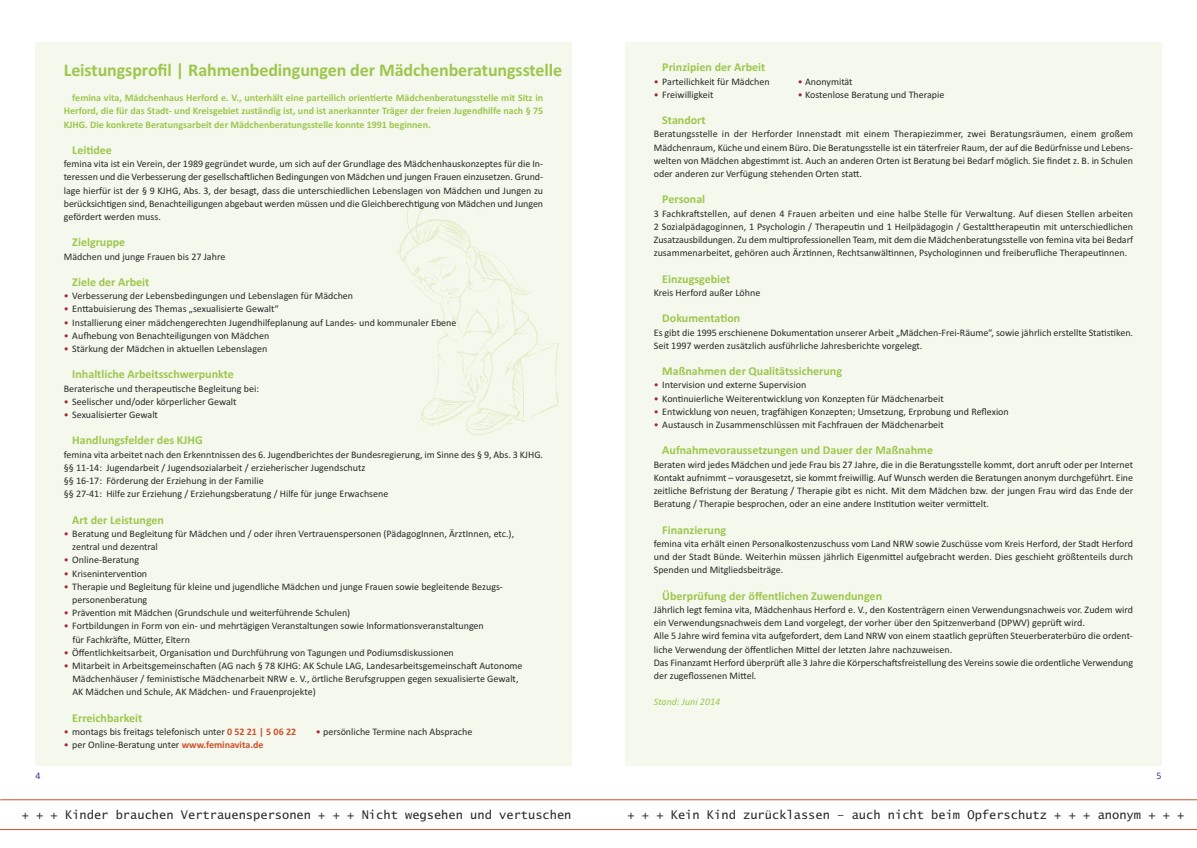
<style>
.page{position:relative;width:1197px;height:848px;background:#fff}
.page>*{position:absolute;margin:0;border:0;box-sizing:border-box;transform-origin:0 0}
.t1{font:700 18px "Calibri";letter-spacing:-.005em;color:#9dc64e}
.t2{font:700 12px "Calibri";color:#9dc64e}
.t3{font:12px "Lucida Sans Typewriter";color:#272627}
.t4{font:10px/13.2px "Calibri";color:#272627}
.t5{font:700 10px/13.2px "Calibri";color:#9dc64e;text-align:justify}
.t6{font:italic 10px "Calibri";color:#9dc64e}
.t7{font:10px "Calibri";color:#52318d}
.s1{color:#a52634}
.s2{font-weight:700;color:#d14e2b}
</style>
<div class="page">
<div style="left:625px;top:43px;width:536px;height:722px;background:#f5f9ed"></div>
<hr style="left:0;top:799px;width:1196px;height:1px;background:#d14e2b">
<hr style="left:0;top:829px;width:1196px;height:1px;background:#d14e2b">
<div style="left:35px;top:43px;width:536px;height:722px;background:#f5f9ed"></div>
<img style="left:397px;top:174px;width:175px;height:272px">
<h1 class="t1" style="left:64px;top:59px;width:500px">Leistungsprofil | Rahmenbedingungen der Mädchenberatungsstelle</h1>
<p class="t5" style="left:64px;top:91px;width:481px;text-indent:9px">femina vita, Mädchenhaus Herford e. V., unterhält eine parteilich orientierte Mädchenberatungsstelle mit Sitz in Herford, die für das Stadt- und Kreisgebiet zuständig ist, und ist anerkannter Träger der freien Jugendhilfe nach § 75<br>KJHG. Die konkrete Beratungsarbeit der Mädchenberatungsstelle konnte 1991 beginnen.</p>
<p class="t2" style="left:72px;top:143px;width:41px">Leitidee</p>
<p class="t4" style="left:64px;top:157px;width:481px;text-align:justify">femina vita ist ein Verein, der 1989 gegründet wurde, um sich auf der Grundlage des Mädchenhauskonzeptes für die In&shy;teressen und die Verbesserung der gesellschaftlichen Bedingungen von Mädchen und jungen Frauen einzusetzen. Grund&shy;lage hierfür ist der § 9 KJHG, Abs. 3, der besagt, dass die unterschiedlichen Lebenslagen von Mädchen und Jungen zu berücksichtigen sind, Benachteiligungen abgebaut werden müssen und die Gleichberechtigung von Mädchen und Jungen gefördert werden muss.</p>
<p class="t2" style="left:72px;top:235px;width:54px">Zielgruppe</p>
<p class="t4" style="left:64px;top:249px;width:163px">Mädchen und junge Frauen bis 27 Jahre</p>
<p class="t2" style="left:72px;top:275px;width:79px">Ziele der Arbeit</p>
<p class="t4" style="left:64px;top:289px;width:291px"><span class="s1">•</span> Verbesserung der Lebensbedingungen und Lebenslagen für Mädchen</p>
<p class="t4" style="left:64px;top:302px;width:216px"><span class="s1">•</span> Enttabuisierung des Themas „sexualisierte Gewalt“</p>
<p class="t4" style="left:64px;top:315px;width:394px"><span class="s1">•</span> Installierung einer mädchengerechten Jugendhilfeplanung auf Landes- und kommunaler Ebene</p>
<p class="t4" style="left:64px;top:329px;width:207px"><span class="s1">•</span> Aufhebung von Benachteiligungen von Mädchen</p>
<p class="t4" style="left:64px;top:342px;width:205px"><span class="s1">•</span> Stärkung der Mädchen in aktuellen Lebenslagen</p>
<p class="t2" style="left:72px;top:367px;width:163px">Inhaltliche Arbeitsschwerpunkte</p>
<p class="t4" style="left:64px;top:381px;width:197px">Beraterische und therapeutische Begleitung bei:</p>
<p class="t4" style="left:64px;top:395px;width:174px"><span class="s1">•</span> Seelischer und/oder körperlicher Gewalt</p>
<p class="t4" style="left:64px;top:408px;width:96px"><span class="s1">•</span> Sexualisierter Gewalt</p>
<p class="t2" style="left:72px;top:433px;width:132px">Handlungsfelder des KJHG</p>
<p class="t4" style="left:64px;top:447px;width:481px">femina vita arbeitet nach den Erkenntnissen des 6. Jugendberichtes der Bundesregierung, im Sinne des § 9, Abs. 3 KJHG. §§ 11-14: Jugendarbeit / Jugendsozialarbeit / erzieherischer Jugendschutz<br>§§ 16-17: Förderung der Erziehung in der Familie<br>§§ 27-41: Hilfe zur Erziehung / Erziehungsberatung / Hilfe für junge Erwachsene</p>
<p class="t2" style="left:72px;top:512px;width:93px">Art der Leistungen</p>
<p class="t4" style="left:72px;top:527px;width:443px;text-indent:-9px"><span class="s1">•</span> Beratung und Begleitung für Mädchen und / oder ihren Vertrauenspersonen (PädagogInnen, ÄrztInnen, etc.), zentral und dezentral</p>
<p class="t4" style="left:64px;top:553px;width:77px"><span class="s1">•</span> Online-Beratung</p>
<p class="t4" style="left:64px;top:566px;width:85px"><span class="s1">•</span> Krisenintervention</p>
<p class="t4" style="left:72px;top:579px;width:432px;text-indent:-9px"><span class="s1">•</span> Therapie und Begleitung für kleine und jugendliche Mädchen und junge Frauen sowie begleitende Bezugs&shy;personenberatung</p>
<p class="t4" style="left:64px;top:606px;width:288px"><span class="s1">•</span> Prävention mit Mädchen (Grundschule und weiterführende Schulen)</p>
<p class="t4" style="left:72px;top:619px;width:413px;text-indent:-9px"><span class="s1">•</span> Fortbildungen in Form von ein- und mehrtägigen Veranstaltungen sowie Informationsveranstaltungen für Fachkräfte, Mütter, Eltern</p>
<p class="t4" style="left:64px;top:645px;width:391px"><span class="s1">•</span> Öffentlichkeitsarbeit, Organisation und Durchführung von Tagungen und Podiumsdiskussionen</p>
<p class="t4" style="left:72px;top:659px;width:451px;text-indent:-9px"><span class="s1">•</span> Mitarbeit in Arbeitsgemeinschaften (AG nach § 78 KJHG: AK Schule LAG, Landesarbeitsgemeinschaft Autonome<br>Mädchenhäuser / feministische Mädchenarbeit NRW e. V., örtliche Berufsgruppen gegen sexualisierte Gewalt,<br>AK Mädchen und Schule, AK Mädchen- und Frauenprojekte)</p>
<p class="t2" style="left:72px;top:710px;width:71px">Erreichbarkeit</p>
<p class="t4" style="left:64px;top:725px;width:234px"><span class="s1">•</span> montags bis freitags telefonisch unter <span class="s2">0 52 21 | 5 06 22</span></p>
<p class="t4" style="left:316px;top:725px;width:158px"><span class="s1">•</span> persönliche Termine nach Absprache</p>
<p class="t4" style="left:64px;top:738px;width:201px"><span class="s1">•</span> per Online-Beratung unter <span class="s2">www.feminavita.de</span></p>
<p class="t2" style="left:662px;top:60px;width:104px">Prinzipien der Arbeit</p>
<p class="t4" style="left:653px;top:75px;width:117px"><span class="s1">•</span> Parteilichkeit für Mädchen</p>
<p class="t4" style="left:797px;top:75px;width:56px"><span class="s1">•</span> Anonymität</p>
<p class="t4" style="left:653px;top:88px;width:61px"><span class="s1">•</span> Freiwilligkeit</p>
<p class="t4" style="left:797px;top:88px;width:148px"><span class="s1">•</span> Kostenlose Beratung und Therapie</p>
<p class="t2" style="left:662px;top:113px;width:45px">Standort</p>
<p class="t4" style="left:653px;top:127px;width:481px;text-align:justify">Beratungsstelle in der Herforder Innenstadt mit einem Therapiezimmer, zwei Beratungsräumen, einem großem Mädchenraum, Küche und einem Büro. Die Beratungsstelle ist ein täterfreier Raum, der auf die Bedürfnisse und Lebens&shy;welten von Mädchen abgestimmt ist. Auch an anderen Orten ist Beratung bei Bedarf möglich. Sie findet z. B. in Schulen oder anderen zur Verfügung stehenden Orten statt.</p>
<p class="t2" style="left:662px;top:192px;width:44px">Personal</p>
<p class="t4" style="left:653px;top:207px;width:481px;text-align:justify">3 Fachkraftstellen, auf denen 4 Frauen arbeiten und eine halbe Stelle für Verwaltung. Auf diesen Stellen arbeiten 2 Sozialpädagoginnen, 1 Psychologin / Therapeutin und 1 Heilpädagogin / Gestalttherapeutin mit unterschiedlichen Zusatzausbildungen. Zu dem multiprofessionellen Team, mit dem die Mädchenberatungsstelle von femina vita bei Bedarf zusammenarbeitet, gehören auch Ärztinnen, Rechtsanwältinnen, Psychologinnen und freiberufliche Therapeutinnen.</p>
<p class="t2" style="left:662px;top:271px;width:69px">Einzugsgebiet</p>
<p class="t4" style="left:653px;top:286px;width:108px">Kreis Herford außer Löhne</p>
<p class="t2" style="left:662px;top:311px;width:79px">Dokumentation</p>
<p class="t4" style="left:653px;top:325px;width:481px">Es gibt die 1995 erschienene Dokumentation unserer Arbeit „Mädchen-Frei-Räume“, sowie jährlich erstellte Statistiken.<br>Seit 1997 werden zusätzlich ausführliche Jahresberichte vorgelegt.</p>
<p class="t2" style="left:662px;top:364px;width:181px">Maßnahmen der Qualitätssicherung</p>
<p class="t4" style="left:653px;top:378px;width:154px"><span class="s1">•</span> Intervision und externe Supervision</p>
<p class="t4" style="left:653px;top:391px;width:291px"><span class="s1">•</span> Kontinuierliche Weiterentwicklung von Konzepten für Mädchenarbeit</p>
<p class="t4" style="left:653px;top:405px;width:356px"><span class="s1">•</span> Entwicklung von neuen, tragfähigen Konzepten; Umsetzung, Erprobung und Reflexion</p>
<p class="t4" style="left:653px;top:418px;width:291px"><span class="s1">•</span> Austausch in Zusammenschlüssen mit Fachfrauen der Mädchenarbeit</p>
<p class="t2" style="left:662px;top:443px;width:272px">Aufnahmevoraussetzungen und Dauer der Maßnahme</p>
<p class="t4" style="left:653px;top:457px;width:481px;text-align:justify">Beraten wird jedes Mädchen und jede Frau bis 27 Jahre, die in die Beratungsstelle kommt, dort anruft oder per Internet Kontakt aufnimmt – vorausgesetzt, sie kommt freiwillig. Auf Wunsch werden die Beratungen anonym durchgeführt. Eine zeitliche Befristung der Beratung / Therapie gibt es nicht. Mit dem Mädchen bzw. der jungen Frau wird das Ende der Beratung / Therapie besprochen, oder an eine andere Institution weiter vermittelt.</p>
<p class="t2" style="left:662px;top:522px;width:65px">Finanzierung</p>
<p class="t4" style="left:653px;top:537px;width:481px;text-align:justify">femina vita erhält einen Personalkostenzuschuss vom Land NRW sowie Zuschüsse vom Kreis Herford, der Stadt Herford und der Stadt Bünde. Weiterhin müssen jährlich Eigenmittel aufgebracht werden. Dies geschieht größtenteils durch Spenden und Mitgliedsbeiträge.</p>
<p class="t2" style="left:662px;top:588px;width:221px">Überprüfung der öffentlichen Zuwendungen</p>
<p class="t4" style="left:653px;top:603px;width:481px">Jährlich legt femina vita, Mädchenhaus Herford e. V., den Kostenträgern einen Verwendungsnachweis vor. Zudem wird ein Verwendungsnachweis dem Land vorgelegt, der vorher über den Spitzenverband (DPWV) geprüft wird.<br>Alle 5 Jahre wird femina vita aufgefordert, dem Land NRW von einem staatlich geprüften Steuerberaterbüro die ordent&shy;liche Verwendung der öffentlichen Mittel der letzten Jahre nachzuweisen.<br>Das Finanzamt Herford überprüft alle 3 Jahre die Körperschaftsfreistellung des Vereins sowie die ordentliche Verwendung der zugeflossenen Mittel.</p>
<p class="t6" style="left:653px;top:696px;width:68px">Stand: Juni 2014</p>
<p class="t7" style="left:35px;top:769px;width:7px">4</p>
<p class="t7" style="left:1156px;top:769px;width:7px">5</p>
<p class="t3" style="left:22px;top:807px;width:551px">+ + + Kinder brauchen Vertrauenspersonen + + + Nicht wegsehen und vertuschen</p>
<p class="t3" style="left:627px;top:807px;width:558px">+ + + Kein Kind zurücklassen – auch nicht beim Opferschutz + + + anonym + + +</p>
</div>
